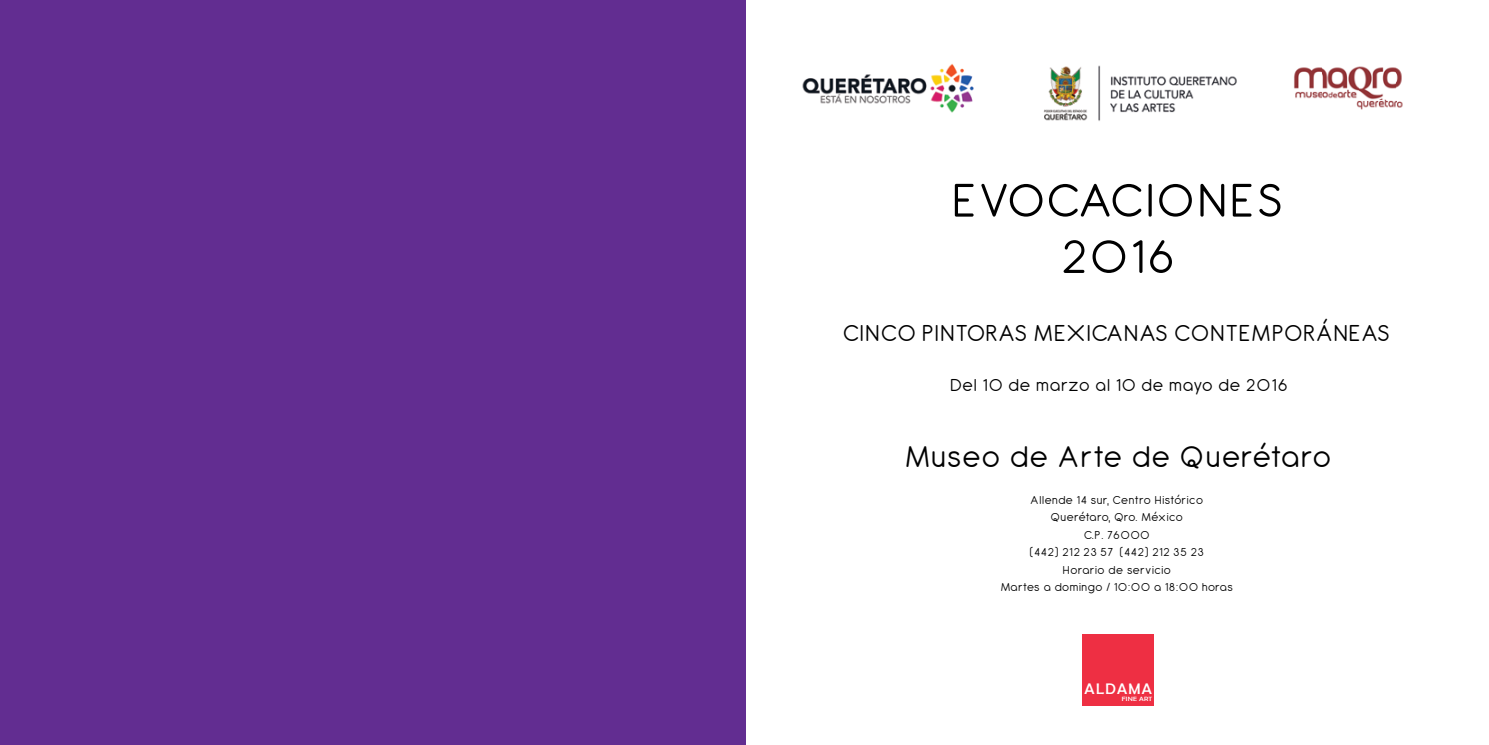
<style>
.page{position:relative;width:1489px;height:745px;background:#fff}
.page>*{position:absolute;margin:0;border:0;box-sizing:border-box;transform-origin:0 0}
.t1{font:51.25px/56.2px "Antipasto";letter-spacing:.08em;color:#000;text-align:center}
.t2{font:32.5px "Antipasto";letter-spacing:.04em;color:#000}
.t3{font:25px "Antipasto";letter-spacing:.06em;color:#000}
.t4{font:18.75px "Antipasto";letter-spacing:.04em;color:#000}
.t5{font:15.38px "Berlin Sans FB";letter-spacing:.085em;color:#fff}
.t6{font:12.5px/17.5px "Antipasto";letter-spacing:.04em;color:#000;text-align:center}
.t7{font:6.12px "Berlin Sans FB";letter-spacing:.025em;color:#fff;scale:1.16 1}
</style>
<div class="page">
<div style="left:0;top:0;width:745px;height:744px;background:#622d91"></div>
<img style="left:1043px;top:65px;width:194px;height:56px">
<img style="left:802px;top:63px;width:172px;height:50px">
<div style="left:1082px;top:633px;width:71px;height:72px;background:#ee2f43"></div>
<img style="left:1294px;top:66px;width:109px;height:44px">
<h1 class="t1" style="left:952px;top:173px;width:331px">EVOCACIONES<br>2016</h1>
<h3 class="t3" style="left:843px;top:318px;width:548px">CINCO PINTORAS MEXICANAS CONTEMPORÁNEAS</h3>
<h3 class="t4" style="left:950px;top:374px;width:338px">Del 10 de marzo al 10 de mayo de 2016</h3>
<h2 class="t2" style="left:905px;top:437px;width:427px">Museo de Arte de Querétaro</h2>
<p class="t6" style="left:1000px;top:491px;width:234px">Allende 14 sur, Centro Histórico<br>Querétaro, Qro. México<br>C.P. 76000<br>(442) 212 23 57 (442) 212 35 23<br>Horario de servicio<br>Martes a domingo / 10:00 a 18:00 horas</p>
<p class="t5" style="left:1084px;top:680px;width:69px">ALDAMA</p>
<p class="t7" style="left:1121px;top:695px;width:27px">FINE ART</p>
</div>
